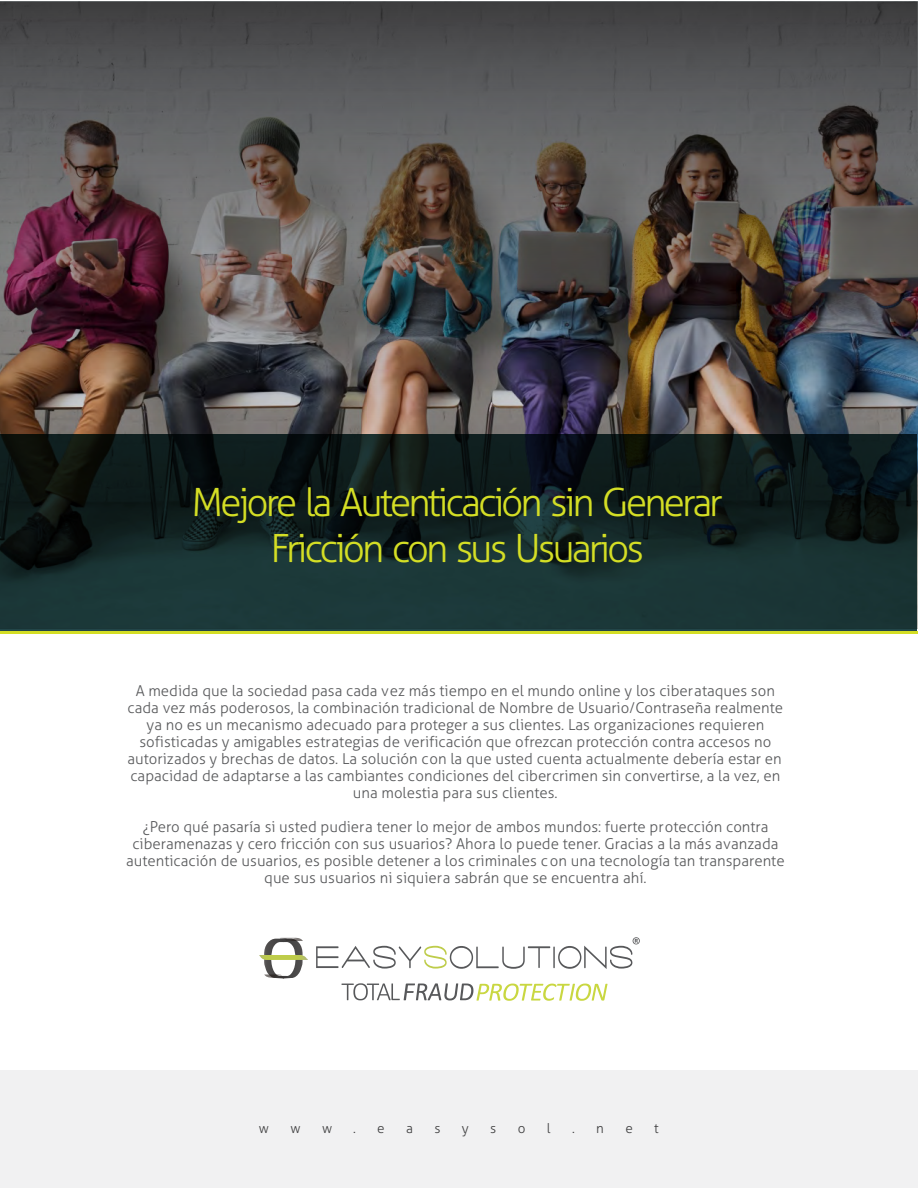
<style>
.page{position:relative;width:918px;height:1188px;background:#fff}
.page>*{position:absolute;margin:0;border:0;box-sizing:border-box;transform-origin:0 0}
.t1{font:300 39px/46.2px "Aller";letter-spacing:-.08em;color:#d4de25;text-align:center}
.t2{font:300 15px/17px "Aller";color:#58595b;text-align:center}
.t3{font:300 13.5px "Aller";color:#404041}
</style>
<div class="page">
<img style="left:0;top:1px;width:918px;height:546px">
<div style="left:0;top:434px;width:917px;height:200px;background:#173c3f;opacity:.95"></div>
<hr style="left:0;top:631px;width:918px;height:3px;background:#d4de25">
<div style="left:0;top:1070px;width:918px;height:118px;background:#f1f1f2"></div>
<img style="left:260px;top:956px;width:47px;height:3px">
<svg style="left:264px;top:938px;width:39px;height:41px"></svg>
<svg style="left:316px;top:937px;width:324px;height:32px"></svg>
<svg style="left:342px;top:983px;width:266px;height:18px"></svg>
<h1 class="t1" style="left:192px;top:483px;width:533px">Mejore la Autenticación sin Generar<br>Fricción con sus Usuarios</h1>
<p class="t2" style="left:128px;top:684px;width:657px">A medida que la sociedad pasa cada vez más tiempo en el mundo online y los ciberataques son cada vez más poderosos, la combinación tradicional de Nombre de Usuario/Contraseña realmente ya no es un mecanismo adecuado para proteger a sus clientes. Las organizaciones requieren sofisticadas y amigables estrategias de verificación que ofrezcan protección contra accesos no autorizados y brechas de datos. La solución con la que usted cuenta actualmente debería estar en capacidad de adaptarse a las cambiantes condiciones del cibercrimen sin convertirse, a la vez, en una molestia para sus clientes.</p>
<p class="t2" style="left:126px;top:820px;width:660px">¿Pero qué pasaría si usted pudiera tener lo mejor de ambos mundos: fuerte protección contra ciberamenazas y cero fricción con sus usuarios? Ahora lo puede tener. Gracias a la más avanzada autenticación de usuarios, es posible detener a los criminales con una tecnología tan transparente que sus usuarios ni siquiera sabrán que se encuentra ahí.</p>
<p class="t3" style="left:259px;top:1123px;width:12px">w</p>
<p class="t3" style="left:290px;top:1123px;width:12px">w</p>
<p class="t3" style="left:322px;top:1123px;width:12px">w</p>
<p class="t3" style="left:353px;top:1123px;width:4px">.</p>
<p class="t3" style="left:377px;top:1123px;width:9px">e</p>
<p class="t3" style="left:406px;top:1123px;width:8px">a</p>
<p class="t3" style="left:434px;top:1123px;width:8px">s</p>
<p class="t3" style="left:462px;top:1123px;width:8px">y</p>
<p class="t3" style="left:490px;top:1123px;width:8px">s</p>
<p class="t3" style="left:518px;top:1123px;width:9px">o</p>
<p class="t3" style="left:547px;top:1123px;width:5px">l</p>
<p class="t3" style="left:572px;top:1123px;width:4px">.</p>
<p class="t3" style="left:596px;top:1123px;width:9px">n</p>
<p class="t3" style="left:625px;top:1123px;width:9px">e</p>
<p class="t3" style="left:654px;top:1123px;width:6px">t</p>
</div>
